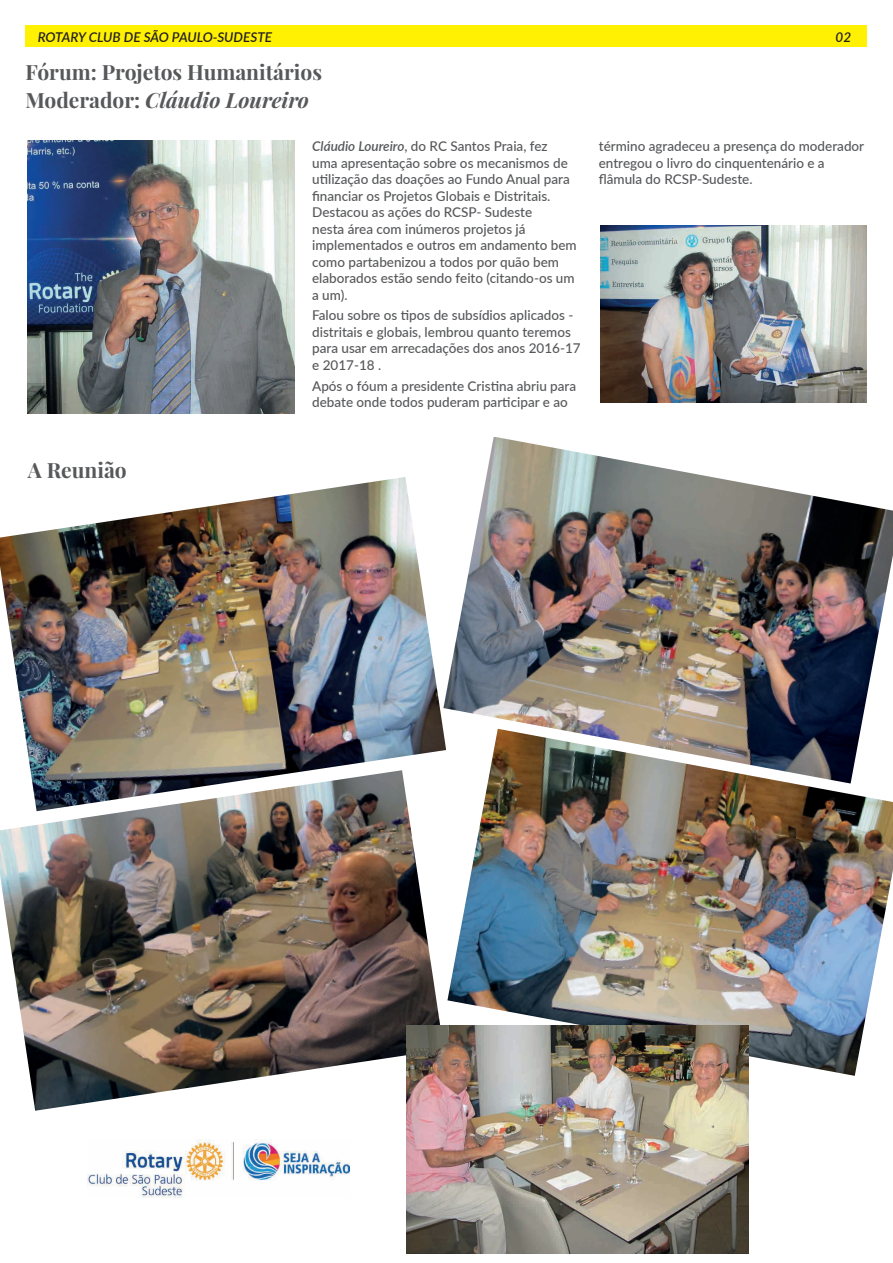
<style>
.page{position:relative;width:893px;height:1263px;background:#fff}
.page>*{position:absolute;margin:0;border:0;box-sizing:border-box;transform-origin:0 0}
.t1{font:700 21px/28.2px "Playfair Display";color:#57585a}
.t2{font:500 13.5px/16.5px "Lato";color:#57585a}
.t3{font:italic 600 13.5px "Lato";color:#231f20}
.s1{font-style:italic}
.s2{font-weight:600;font-style:italic}
</style>
<div class="page">
<div style="left:26px;top:26px;width:841px;height:21px;background:#fff101"></div>
<img style="left:600px;top:225px;width:266px;height:178px">
<img style="left:28px;top:140px;width:266px;height:273px">
<img style="left:0;top:477px;width:443px;height:293px">
<img style="left:443px;top:437px;width:450px;height:314px">
<img style="left:447px;top:729px;width:446px;height:347px">
<img style="left:0;top:770px;width:441px;height:341px">
<img style="left:406px;top:1025px;width:342px;height:228px">
<img style="left:87px;top:1139px;width:263px;height:58px">
<p class="t3" style="left:38px;top:27px;width:236px">ROTARY CLUB DE SÃO PAULO-SUDESTE</p>
<p class="t3" style="left:836px;top:27px;width:17px">02</p>
<h1 class="t1" style="left:25px;top:58px;width:298px">Fórum: Projetos Humanitários<br>Moderador: <span class="s1">Cláudio Loureiro</span></h1>
<p class="t2" style="left:312px;top:137px;width:266px"><span class="s2">Cláudio Loureiro</span>, do RC Santos Praia, fez<br>uma apresentação sobre os mecanismos de utilização das doações ao Fundo Anual para financiar os Projetos Globais e Distritais.<br>Destacou as ações do RCSP- Sudeste<br>nesta área com inúmeros projetos já implementados e outros em andamento bem como partabenizou a todos por quão bem elaborados estão sendo feito (citando-os um a um).</p>
<p class="t2" style="left:312px;top:307px;width:270px">Falou sobre os tipos de subsídios aplicados - distritais e globais, lembrou quanto teremos para usar em arrecadações dos anos 2016-17 e 2017-18 .</p>
<p class="t2" style="left:312px;top:377px;width:266px">Após o fóum a presidente Cristina abriu para debate onde todos puderam participar e ao</p>
<p class="t2" style="left:599px;top:137px;width:267px">término agradeceu a presença do moderador entregou o livro do cinquentenário e a flâmula do RCSP-Sudeste.</p>
<h1 class="t1" style="left:28px;top:456px;width:100px">A Reunião</h1>
</div>
